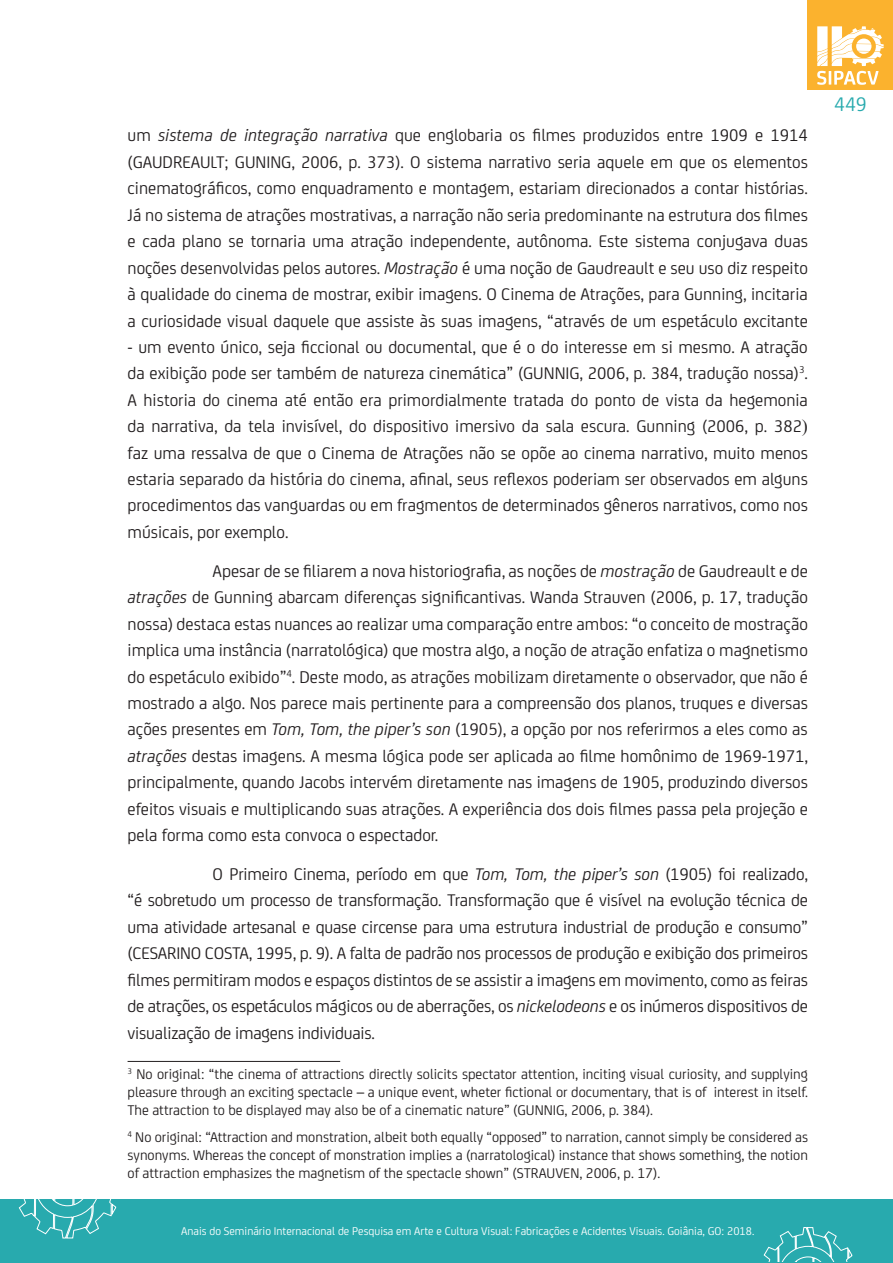
<style>
.page{position:relative;width:893px;height:1263px;background:#fff}
.page>*{position:absolute;margin:0;border:0;box-sizing:border-box;transform-origin:0 0}
.t1{font:21px "FS Joey";color:#28aaae}
.texto_corrido{font:18px/26.4px "FS Joey";color:#231f20;text-align:justify}
.notas_de_rodapé{font:15px/18px "FS Joey";color:#231f20;text-align:justify}
.t2{font:12px "FS Joey";color:#fff}
.s1{font-style:italic}
.s2{font-family:"Times New Roman"}
</style>
<div class="page">
<div style="left:808px;top:0;width:85px;height:89px;background:#fbb22e"></div>
<svg style="left:817px;top:26px;width:67px;height:59px"></svg>
<div style="left:0;top:1199px;width:893px;height:64px;background:#28aaae"></div>
<svg style="left:18px;top:1199px;width:99px;height:40px"></svg>
<svg style="left:763px;top:1227px;width:90px;height:35px"></svg>
<hr style="left:128px;top:1061px;width:212px;height:1px;background:#231f20">
<p class="texto_corrido" style="left:128px;top:121px;width:682px">um <span class="s1">sistema de integração narrativa</span> que englobaria os filmes produzidos entre 1909 e 1914 (GAUDREAULT; GUNING, 2006, p. 373). O sistema narrativo seria aquele em que os elementos cinematográficos, como enquadramento e montagem, estariam direcionados a contar histórias.<br>Já no sistema de atrações mostrativas, a narração não seria predominante na estrutura dos filmes e cada plano se tornaria uma atração independente, autônoma. Este sistema conjugava duas noções desenvolvidas pelos autores. <span class="s1">Mostração</span> é uma noção de Gaudreault e seu uso diz respeito à qualidade do cinema de mostrar, exibir imagens. O Cinema de Atrações, para Gunning, incitaria a curiosidade visual daquele que assiste às suas imagens, “através de um espetáculo excitante</p>
<p class="texto_corrido" style="left:128px;top:333px;width:682px">- um evento único, seja ficcional ou documental, que é o do interesse em si mesmo. A atração da exibição pode ser também de natureza cinemática” (GUNNIG, 2006, p. 384, tradução nossa)<sup>3</sup>.<br>A historia do cinema até então era primordialmente tratada do ponto de vista da hegemonia da narrativa, da tela invisível, do dispositivo imersivo da sala escura. Gunning (2006, p. 382<span class="s2">) </span>faz uma ressalva de que o Cinema de Atrações não se opõe ao cinema narrativo, muito menos estaria separado da história do cinema, afinal, seus reflexos poderiam ser observados em alguns procedimentos das vanguardas ou em fragmentos de determinados gêneros narrativos, como nos músicais, por exemplo.</p>
<p class="texto_corrido" style="left:128px;top:557px;width:682px;text-indent:85px">Apesar de se filiarem a nova historiografia, as noções de <span class="s1">mostração</span> de Gaudreault e de <span class="s1">atrações</span> de Gunning abarcam diferenças significantivas. Wanda Strauven (2006, p. 17, tradução nossa) destaca estas nuances ao realizar uma comparação entre ambos: “o conceito de mostração implica uma instância (narratológica) que mostra algo, a noção de atração enfatiza o magnetismo do espetáculo exibido”<sup>4</sup>. Deste modo, as atrações mobilizam diretamente o observador, que não é mostrado a algo. Nos parece mais pertinente para a compreensão dos planos, truques e diversas ações presentes em <span class="s1">Tom, Tom, the piper’s son</span> (1905), a opção por nos referirmos a eles como as <span class="s1">atrações</span> destas imagens. A mesma lógica pode ser aplicada ao filme homônimo de 1969-1971, principalmente, quando Jacobs intervém diretamente nas imagens de 1905, produzindo diversos efeitos visuais e multiplicando suas atrações. A experiência dos dois filmes passa pela projeção e pela forma como esta convoca o espectador.</p>
<p class="texto_corrido" style="left:128px;top:860px;width:682px;text-indent:85px">O Primeiro Cinema, período em que <span class="s1">Tom, Tom, the piper’s son</span> (1905) foi realizado, “é sobretudo um processo de transformação. Transformação que é visível na evolução técnica de uma atividade artesanal e quase circense para uma estrutura industrial de produção e consumo” (CESARINO COSTA, 1995, p. 9). A falta de padrão nos processos de produção e exibição dos primeiros filmes permitiram modos e espaços distintos de se assistir a imagens em movimento, como as feiras de atrações, os espetáculos mágicos ou de aberrações, os <span class="s1">nickelodeons</span> e os inúmeros dispositivos de visualização de imagens individuais.</p>
<p class="notas_de_rodapé" style="left:128px;top:1064px;width:682px"><sup>3</sup> No original: “the cinema of attractions directly solicits spectator attention, inciting visual curiosity, and supplying pleasure through an exciting spectacle – a unique event, wheter fictional or documentary, that is of interest in itself.<br>The attraction to be displayed may also be of a cinematic nature” (GUNNIG, 2006, p. 384).</p>
<p class="notas_de_rodapé" style="left:128px;top:1127px;width:682px"><sup>4</sup> No original: “Attraction and monstration, albeit both equally “opposed” to narration, cannot simply be considered as synonyms. Whereas the concept of monstration implies a (narratological) instance that shows something, the notion of attraction emphasizes the magnetism of the spectacle shown” (STRAUVEN, 2006, p. 17).</p>
<p class="t2" style="left:181px;top:1223px;width:575px">Anais do Seminário Internacional de Pesquisa em Arte e Cultura Visual: Fabricações e Acidentes Visuais. Goiânia, GO: 2018.</p>
<p class="t1" style="left:834px;top:90px;width:34px">449</p>
</div>
